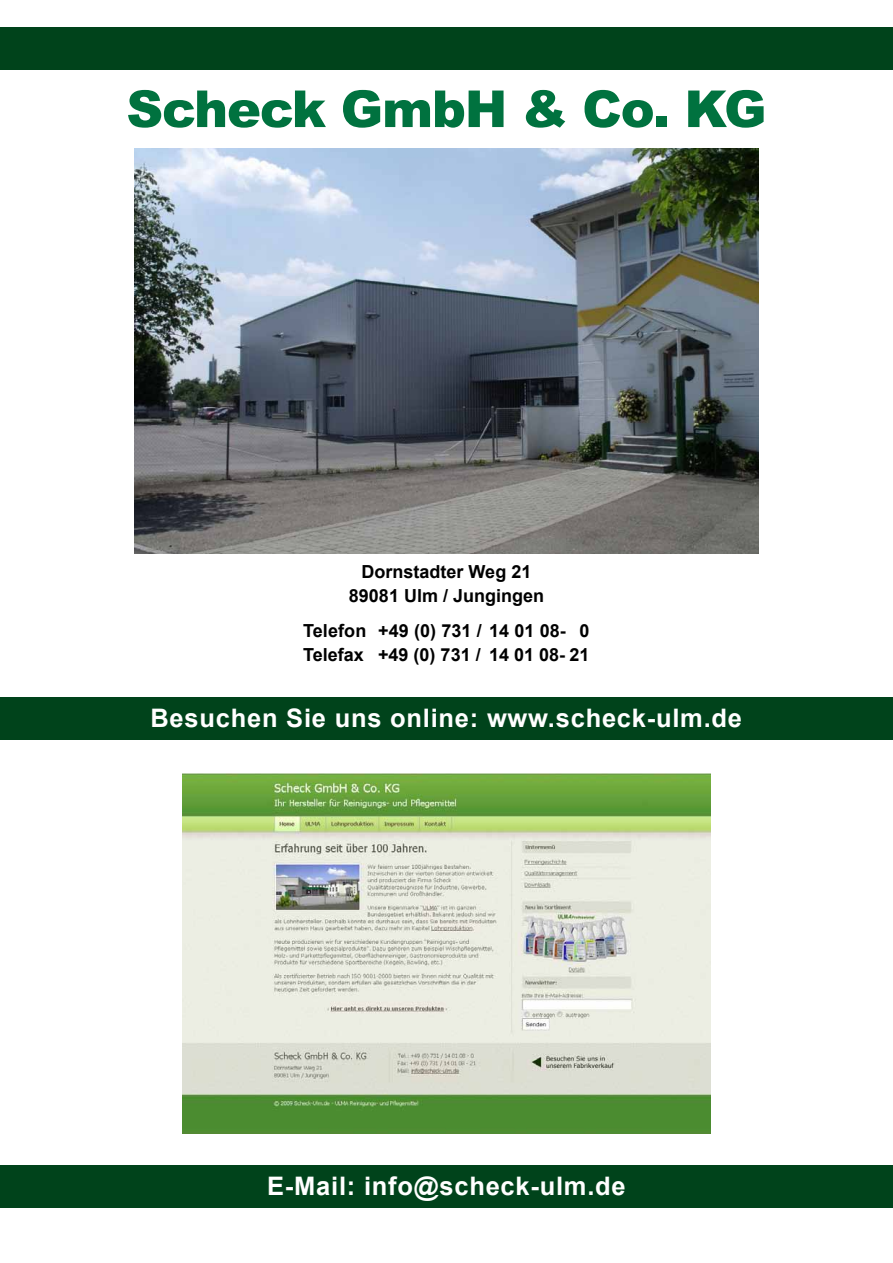
<style>
.page{position:relative;width:893px;height:1263px;background:#fff}
.page>*{position:absolute;margin:0;border:0;box-sizing:border-box;transform-origin:0 0}
.t1{font:900 51px "Arial";letter-spacing:-.02em;color:#00723f}
.t2{font:700 25.5px "Arial";letter-spacing:.03em;color:#fff}
.t3{font:700 18px/24px "Arial";color:#000;text-align:center}
</style>
<div class="page">
<div style="left:0;top:27px;width:893px;height:43px;background:#00431b"></div>
<div style="left:0;top:697px;width:893px;height:43px;background:#00431b"></div>
<div style="left:0;top:1165px;width:893px;height:43px;background:#00431b"></div>
<img style="left:134px;top:148px;width:625px;height:405px">
<img style="left:182px;top:773px;width:529px;height:360px">
<h1 class="t1" style="left:126px;top:72px;width:642px">Scheck GmbH &amp; Co. KG</h1>
<p class="t3" style="left:349px;top:560px;width:197px">Dornstadter Weg 21<br>89081 Ulm / Jungingen</p>
<p class="t3" style="left:303px;top:619px;width:288px;text-align:left">Telefon +49 (0) 731 / 14 01 08- 0<br>Telefax +49 (0) 731 / 14 01 08- 21</p>
<h2 class="t2" style="left:150px;top:701px;width:593px">Besuchen Sie uns online: www.scheck-ulm.de</h2>
<h2 class="t2" style="left:267px;top:1169px;width:360px">E-Mail: info@scheck-ulm.de</h2>
</div>
